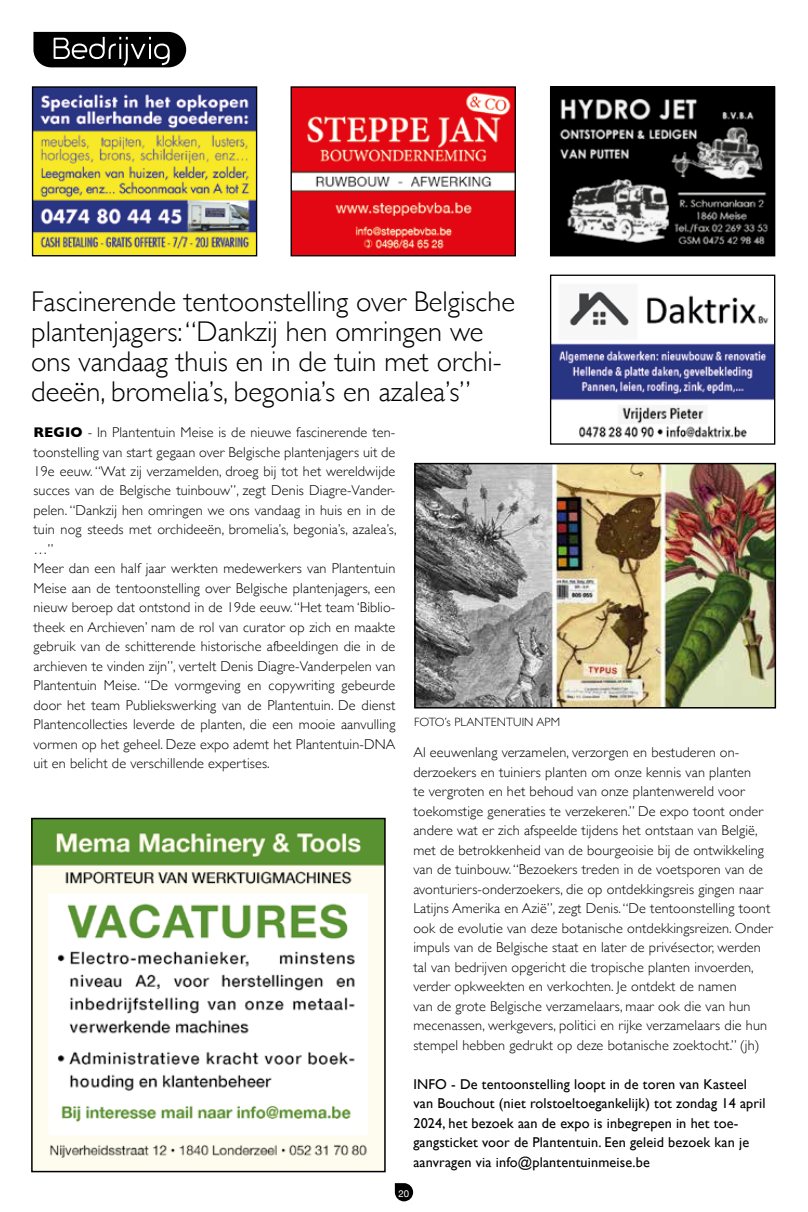
<style>
.page{position:relative;width:808px;height:1212px;background:#fff}
.page>*{position:absolute;margin:0;border:0;box-sizing:border-box;transform-origin:0 0}
.t1{font:300 28.5px/30px "Gill Sans";color:#000}
.t2{font:300 14.25px/19.5px "Gill Sans";letter-spacing:.01em;color:#000}
.t3{font:14.25px/19.5px "Gill Sans";letter-spacing:.01em;color:#000}
.t4{font:300 12px "Gill Sans";letter-spacing:.01em;color:#000}
.t5{font:9.6px "Helvetica Neue";color:#fff}
.s1{font-weight:700}
</style>
<div class="page">
<svg style="left:395px;top:1183px;width:18px;height:18px"></svg>
<svg style="left:33px;top:32px;width:153px;height:35px;background:#292929"></svg>
<img style="left:552px;top:88px;width:221px;height:166px">
<div style="left:550px;top:86px;width:225px;height:170px;border:1px solid #000"></div>
<img style="left:293px;top:88px;width:221px;height:166px">
<div style="left:291px;top:86px;width:225px;height:170px;border:1px solid #000"></div>
<img style="left:34px;top:88px;width:221px;height:166px">
<div style="left:32px;top:86px;width:225px;height:170px;border:1px solid #000"></div>
<img style="left:552px;top:291px;width:221px;height:147px">
<div style="left:550px;top:275px;width:225px;height:170px;border:1px solid #000"></div>
<img style="left:34px;top:821px;width:349px;height:348px">
<div style="left:31px;top:818px;width:355px;height:354px;border:2px solid #000"></div>
<img style="left:417px;top:466px;width:356px;height:239px">
<div style="left:414px;top:463px;width:362px;height:245px;border:2px solid #000"></div>
<h1 class="t1" style="left:31px;top:285px;width:485px">Fascinerende tentoonstelling over Belgische plantenjagers: “Dankzij hen omringen we ons vandaag thuis en in de tuin met orchi&shy;deeën, bromelia’s, begonia’s en azalea’s”</h1>
<p class="t2" style="left:33px;top:422px;width:365px"><span class="s1">REGIO</span> - In Plantentuin Meise is de nieuwe fascinerende ten&shy;toonstelling van start gegaan over Belgische plantenjagers uit de 19e eeuw. “Wat zij verzamelden, droeg bij tot het wereldwijde succes van de Belgische tuinbouw”, zegt Denis Diagre-Vander&shy;pelen. “Dankzij hen omringen we ons vandaag in huis en in de tuin nog steeds met orchideeën, bromelia’s, begonia’s, azalea’s, …”<br>Meer dan een half jaar werkten medewerkers van Plantentuin Meise aan de tentoonstelling over Belgische plantenjagers, een nieuw beroep dat ontstond in de 19de eeuw. “Het team ‘Biblio&shy;theek en Archieven’ nam de rol van curator op zich en maakte gebruik van de schitterende historische afbeeldingen die in de archieven te vinden zijn”, vertelt Denis Diagre-Vanderpelen van Plantentuin Meise. “De vormgeving en copywriting gebeurde door het team Publiekswerking van de Plantentuin. De dienst Plantencollecties leverde de planten, die een mooie aanvulling vormen op het geheel. Deze expo ademt het Plantentuin-DNA uit en belicht de verschillende expertises.</p>
<p class="t4" style="left:414px;top:712px;width:147px">FOTO’s PLANTENTUIN APM</p>
<p class="t2" style="left:413px;top:742px;width:361px">Al eeuwenlang verzamelen, verzorgen en bestuderen on&shy;derzoekers en tuiniers planten om onze kennis van planten<br>te vergroten en het behoud van onze plantenwereld voor toekomstige generaties te verzekeren.” De expo toont onder andere wat er zich afspeelde tijdens het ontstaan van België, met de betrokkenheid van de bourgeoisie bij de ontwikkeling van de tuinbouw. “Bezoekers treden in de voetsporen van de avonturiers-onderzoekers, die op ontdekkingsreis gingen naar Latijns Amerika en Azië”, zegt Denis. “De tentoonstelling toont ook de evolutie van deze botanische ontdekkingsreizen. Onder impuls van de Belgische staat en later de privésector, werden tal van bedrijven opgericht die tropische planten invoerden, verder opkweekten en verkochten. Je ontdekt de namen<br>van de grote Belgische verzamelaars, maar ook die van hun mecenassen, werkgevers, politici en rijke verzamelaars die hun stempel hebben gedrukt op deze botanische zoektocht.” (jh)</p>
<p class="t3" style="left:413px;top:1074px;width:354px">INFO - De tentoonstelling loopt in de toren van Kasteel van Bouchout (niet rolstoeltoegankelijk) tot zondag 14 april 2024, het bezoek aan de expo is inbegrepen in het toe&shy;gangsticket voor de Plantentuin. Een geleid bezoek kan je aanvragen via info@plantentuinmeise.be</p>
<p class="t5" style="left:399px;top:1186px;width:12px">20</p>
</div>
